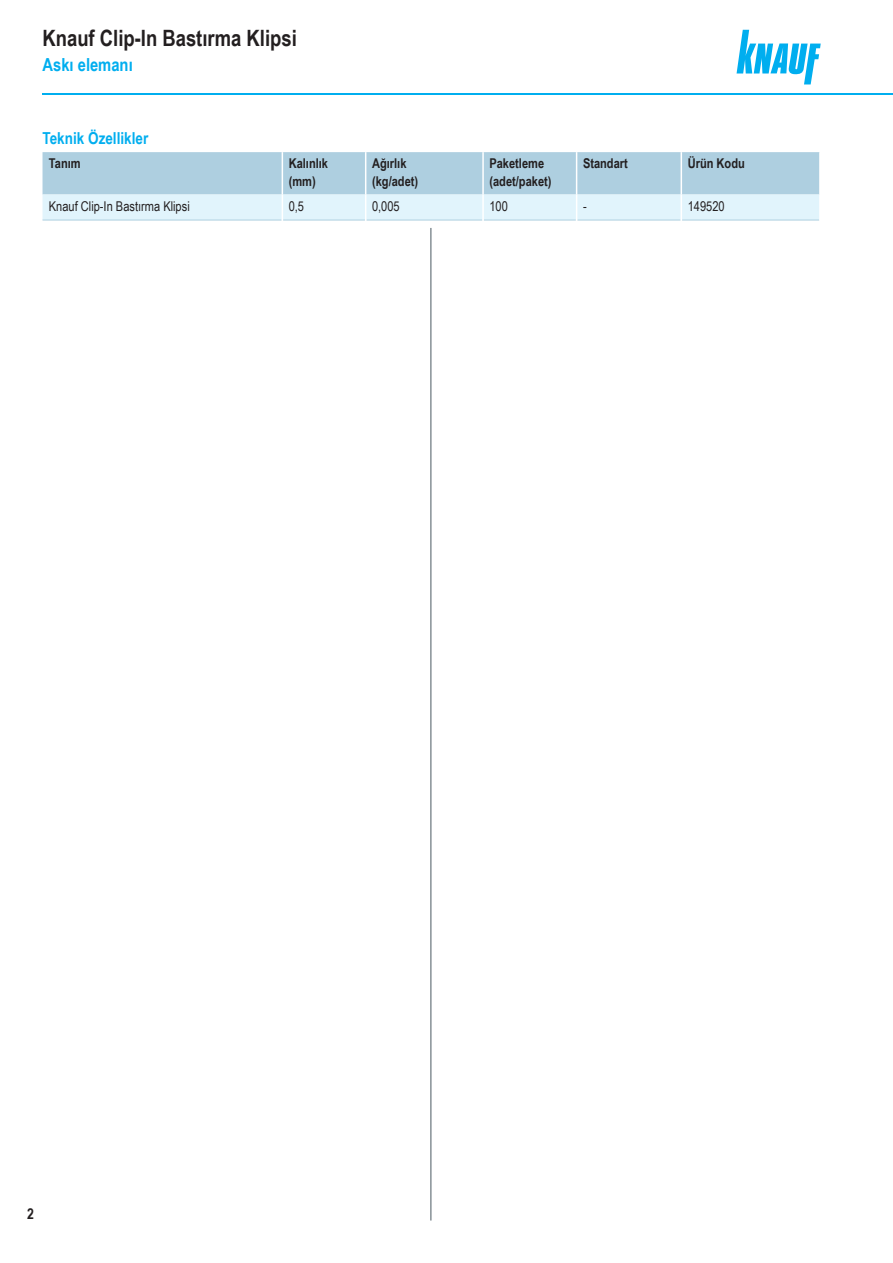
<style>
.page{position:relative;width:893px;height:1263px;background:#fff}
.page>*{position:absolute;margin:0;border:0;box-sizing:border-box;transform-origin:0 0}
.Ue1_Kap_li-S_TB{font:700 22.5px "Arial Narrow";color:#231f20}
.Ue1_Kap_li-S_TB-2{font:700 18px "Arial Narrow";color:#00aeef}
.Ue3_Beschreibung_11{font:700 16.5px "Arial Narrow";color:#00aeef}
.t1{font:700 15px "Arial Narrow";color:#231f20}
.Tab_Kopf_TB{font:700 13.5px "Arial Narrow";color:#231f20}
.Tab_Text_TB{font:13.5px "Arial Narrow";color:#231f20}
.Text_TB{font:13.5px "Arial Narrow";color:#231f20}
</style>
<div class="page">
<svg style="left:737px;top:30px;width:84px;height:54px"></svg>
<hr style="left:43px;top:220px;width:239px;height:1px;background:#aecfe0">
<hr style="left:366px;top:220px;width:116px;height:1px;background:#aecfe0">
<hr style="left:484px;top:220px;width:92px;height:1px;background:#aecfe0">
<hr style="left:577px;top:220px;width:104px;height:1px;background:#aecfe0">
<hr style="left:682px;top:220px;width:137px;height:1px;background:#aecfe0">
<hr style="left:283px;top:220px;width:82px;height:1px;background:#aecfe0">
<svg style="left:43px;top:152px;width:776px;height:68px;background:#c1ddea"></svg>
<hr style="left:282px;top:152px;width:1px;height:43px;background:#fff">
<hr style="left:365px;top:152px;width:1px;height:43px;background:#fff">
<hr style="left:482px;top:152px;width:2px;height:43px;background:#fff">
<hr style="left:576px;top:152px;width:1px;height:43px;background:#fff">
<hr style="left:681px;top:152px;width:1px;height:43px;background:#fff">
<hr style="left:43px;top:94px;width:850px;height:1px;background:#00aeef">
<hr style="left:430px;top:228px;width:2px;height:992px;background:#869096">
<p class="Ue1_Kap_li-S_TB" style="left:43px;top:21px;width:256px">Knauf Clip-In Bastırma Klipsi</p>
<p class="Ue1_Kap_li-S_TB-2" style="left:43px;top:51px;width:92px">Askı elemanı</p>
<p class="Ue3_Beschreibung_11" style="left:43px;top:125px;width:107px">Teknik Özellikler</p>
<p class="Tab_Kopf_TB" style="left:49px;top:153px;width:33px">Tanım</p>
<p class="Tab_Kopf_TB" style="left:289px;top:153px;width:41px">Kalınlık</p>
<p class="Tab_Kopf_TB" style="left:289px;top:171px;width:29px">(mm)</p>
<p class="Tab_Kopf_TB" style="left:372px;top:153px;width:36px">Ağırlık</p>
<p class="Tab_Kopf_TB" style="left:372px;top:171px;width:48px">(kg/adet)</p>
<p class="Tab_Kopf_TB" style="left:489px;top:153px;width:56px">Paketleme</p>
<p class="Tab_Kopf_TB" style="left:489px;top:171px;width:64px">(adet/paket)</p>
<p class="Tab_Kopf_TB" style="left:583px;top:153px;width:46px">Standart</p>
<p class="Tab_Kopf_TB" style="left:688px;top:153px;width:59px">Ürün Kodu</p>
<p class="Tab_Text_TB" style="left:49px;top:196px;width:142px">Knauf Clip-In Bastırma Klipsi</p>
<p class="Tab_Text_TB" style="left:289px;top:196px;width:17px">0,5</p>
<p class="Text_TB" style="left:372px;top:196px;width:29px">0,005</p>
<p class="Text_TB" style="left:489px;top:196px;width:20px">100</p>
<p class="Text_TB" style="left:583px;top:196px;width:5px">-</p>
<p class="Text_TB" style="left:688px;top:196px;width:38px">149520</p>
<p class="t1" style="left:27px;top:1202px;width:8px">2</p>
</div>
